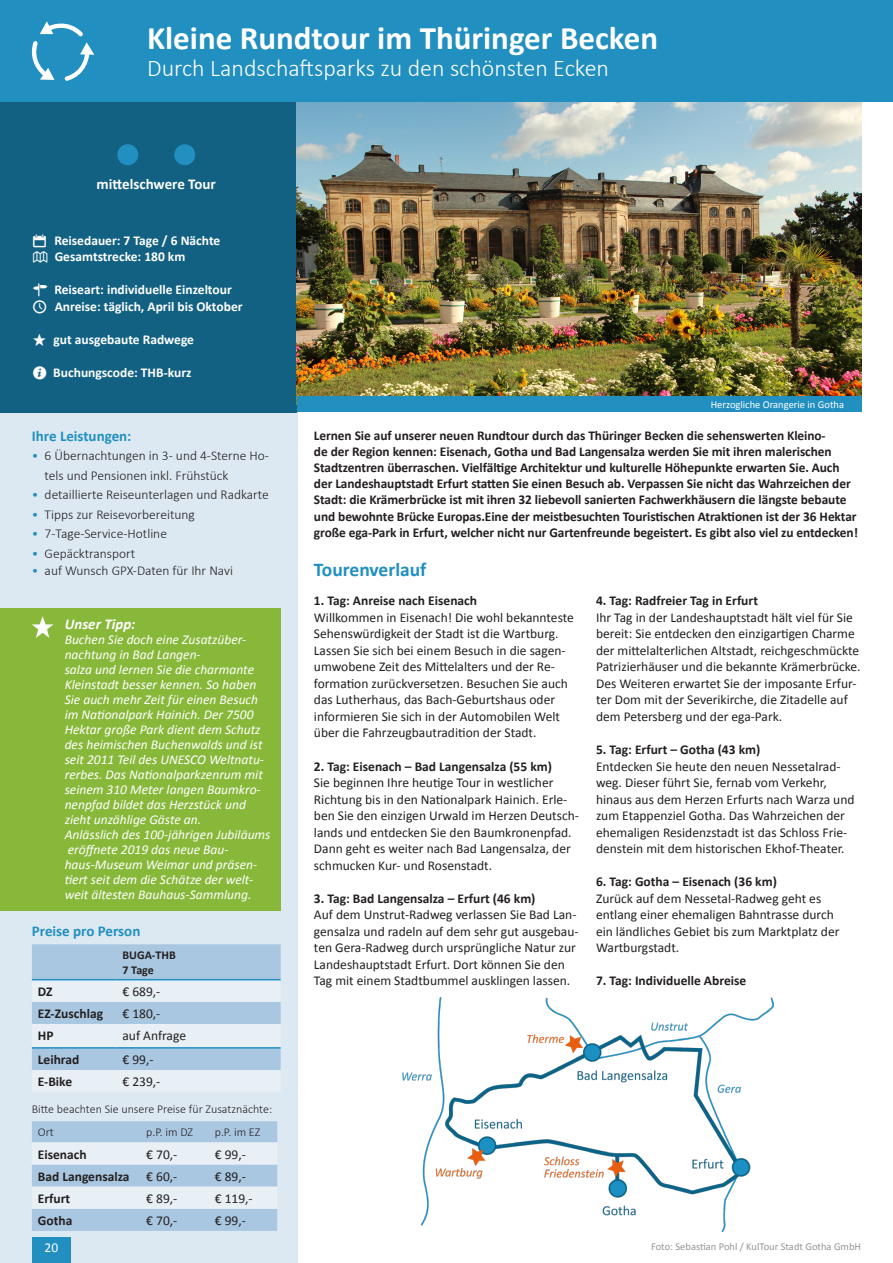
<style>
.page{position:relative;width:893px;height:1263px;background:#fff}
.page>*{position:absolute;margin:0;border:0;box-sizing:border-box;transform-origin:0 0}
.t1{font:60px "Entypo";color:#218fc0}
.t2{font:700 33px "Calibri";color:#fff}
.t3{font:300 24px "Calibri";color:#fff}
.t4{font:700 19.5px "Calibri";color:#218fc0}
.t5{font:700 15px "Calibri";color:#218fc0}
.t6{font:700 15px "Calibri";color:#fff}
.t7{font:italic 700 15px "Calibri";color:#fff}
.t8{font:13.5px/16.5px "Calibri";color:#231f20}
.t9{font:700 13.5px/16.2px "Calibri";letter-spacing:-.005em;color:#231f20}
.t10{font:italic 13.5px/15px "Calibri";color:#fff}
.t11{font:300 13.5px/19.5px "Calibri";color:#231f20}
.t12{font:700 13.5px/16.5px "Calibri";color:#fff}
.t13{font:13.5px "Calibri";color:#fff}
.t14{font:300 12px "Calibri";color:#231f20}
.t15{font:700 12px "Calibri";color:#231f20}
.t16{font:10.5px "Calibri";color:#939598}
.t17{font:10.5px "Calibri";color:#fff}
.s1{font-family:"Entypo";font-weight:400;font-size:28.5px}
.s2{color:#218fc0}
</style>
<div class="page">
<div style="left:0;top:0;width:298px;height:1263px;background:#dce9f3"></div>
<div style="left:32px;top:1237px;width:39px;height:26px;background:#218fc0"></div>
<div style="left:0;top:0;width:893px;height:102px;background:#218fc0"></div>
<img style="left:402px;top:997px;width:371px;height:234px">
<svg style="left:32px;top:944px;width:249px;height:148px"></svg>
<hr style="left:32px;top:1047px;width:85px;height:1px;background:#218fc0">
<hr style="left:117px;top:1047px;width:164px;height:1px;background:#218fc0">
<hr style="left:32px;top:979px;width:85px;height:1px;background:#218fc0">
<hr style="left:117px;top:979px;width:164px;height:1px;background:#218fc0">
<svg style="left:32px;top:1121px;width:245px;height:110px"></svg>
<div style="left:0;top:102px;width:297px;height:310px;background:#126183"></div>
<img style="left:297px;top:102px;width:564px;height:295px">
<div style="left:297px;top:397px;width:564px;height:15px;background:#218fc0"></div>
<svg style="left:31px;top:21px;width:63px;height:60px"></svg>
<div style="left:0;top:609px;width:281px;height:302px;background:#88b83a"></div>
<svg style="left:32px;top:616px;width:22px;height:22px"></svg>
<p class="t2" style="left:147px;top:15px;width:513px">Kleine Rundtour im Thüringer Becken</p>
<p class="t3" style="left:147px;top:53px;width:463px">Durch Landschaftsparks zu den schönsten Ecken</p>
<p class="t1" style="left:114px;top:114px;width:86px">} }</p>
<p class="t6" style="left:97px;top:174px;width:121px">mittelschwere Tour</p>
<p class="t12" style="left:32px;top:232px;width:190px"><span class="s1">P</span> Reisedauer: 7 Tage / 6 Nächte<br><span class="s1">1</span> Gesamtstrecke: 180 km</p>
<p class="t12" style="left:32px;top:281px;width:201px"><span class="s1">$</span> Reiseart: individuelle Einzeltour</p>
<p class="t12" style="left:32px;top:298px;width:212px"><span class="s1">N</span> Anreise: täglich, April bis Oktober</p>
<p class="t12" style="left:32px;top:331px;width:164px"><span class="s1">7</span> gut ausgebaute Radwege</p>
<p class="t12" style="left:32px;top:364px;width:161px"><span class="s1">`</span> Buchungscode: THB-kurz</p>
<p class="t5" style="left:32px;top:425px;width:101px">Ihre Leistungen:</p>
<p class="t11" style="left:45px;top:446px;width:226px;text-indent:-13px"><span class="s2">•</span> 6 Übernachtungen in 3- und 4-Sterne Ho&shy;tels und Pensionen inkl. Frühstück</p>
<p class="t11" style="left:32px;top:485px;width:238px"><span class="s2">•</span> detaillierte Reiseunterlagen und Radkarte</p>
<p class="t11" style="left:32px;top:504px;width:164px"><span class="s2">•</span> Tipps zur Reisevorbereitung</p>
<p class="t11" style="left:32px;top:524px;width:137px"><span class="s2">•</span> 7-Tage-Service-Hotline</p>
<p class="t11" style="left:32px;top:543px;width:105px"><span class="s2">•</span> Gepäcktransport</p>
<p class="t11" style="left:32px;top:561px;width:203px"><span class="s2">•</span> auf Wunsch GPX-Daten für Ihr Navi</p>
<p class="t7" style="left:65px;top:614px;width:72px">Unser Tipp:</p>
<p class="t10" style="left:65px;top:631px;width:183px">Buchen Sie doch eine Zusatzüber&shy;nachtung in Bad Langen-</p>
<p class="t10" style="left:65px;top:661px;width:201px">salza und lernen Sie die charmante Kleinstadt besser kennen. So haben Sie auch mehr Zeit für einen Besuch im Nationalpark Hainich. Der 7500<br>Hektar große Park dient dem Schutz des heimischen Buchenwalds und ist seit 2011 Teil des UNESCO Weltnatu&shy;rerbes. Das Nationalparkzenrum mit seinem 310 Meter langen Baumkro&shy;nenpfad bildet das Herzstück und zieht unzählige Gäste an.</p>
<p class="t10" style="left:65px;top:826px;width:207px">Anlässlich des 100-jährigen Jubiläums</p>
<p class="t10" style="left:65px;top:841px;width:194px">eröffnete 2019 das neue Bau&shy;haus-Museum Weimar und präsen&shy;tiert seit dem die Schätze der welt&shy;weit ältesten Bauhaus-Sammlung.</p>
<p class="t5" style="left:32px;top:920px;width:110px">Preise pro Person</p>
<p class="t15" style="left:123px;top:947px;width:55px">BUGA-THB</p>
<p class="t15" style="left:123px;top:961px;width:33px">7 Tage</p>
<p class="t9" style="left:38px;top:983px;width:16px">DZ</p>
<p class="t8" style="left:123px;top:983px;width:39px">€ 689,-</p>
<p class="t9" style="left:38px;top:1005px;width:67px">EZ-Zuschlag</p>
<p class="t8" style="left:123px;top:1005px;width:39px">€ 180,-</p>
<p class="t9" style="left:38px;top:1027px;width:17px">HP</p>
<p class="t8" style="left:123px;top:1027px;width:65px">auf Anfrage</p>
<p class="t9" style="left:38px;top:1051px;width:43px">Leihrad</p>
<p class="t8" style="left:123px;top:1051px;width:33px">€ 99,-</p>
<p class="t9" style="left:38px;top:1073px;width:36px">E-Bike</p>
<p class="t8" style="left:123px;top:1073px;width:39px">€ 239,-</p>
<p class="t14" style="left:32px;top:1101px;width:242px">Bitte beachten Sie unsere Preise für Zusatznächte:</p>
<p class="t14" style="left:38px;top:1125px;width:17px">Ort</p>
<p class="t14" style="left:146px;top:1125px;width:48px">p.P. im DZ</p>
<p class="t14" style="left:215px;top:1125px;width:47px">p.P. im EZ</p>
<p class="t9" style="left:38px;top:1145px;width:50px">Eisenach</p>
<p class="t8" style="left:146px;top:1145px;width:33px">€ 70,-</p>
<p class="t8" style="left:215px;top:1145px;width:33px">€ 99,-</p>
<p class="t9" style="left:38px;top:1167px;width:93px">Bad Langensalza</p>
<p class="t8" style="left:146px;top:1167px;width:33px">€ 60,-</p>
<p class="t8" style="left:215px;top:1167px;width:33px">€ 89,-</p>
<p class="t9" style="left:38px;top:1190px;width:34px">Erfurt</p>
<p class="t8" style="left:146px;top:1190px;width:33px">€ 89,-</p>
<p class="t8" style="left:215px;top:1190px;width:39px">€ 119,-</p>
<p class="t9" style="left:38px;top:1212px;width:36px">Gotha</p>
<p class="t8" style="left:146px;top:1212px;width:33px">€ 70,-</p>
<p class="t8" style="left:215px;top:1212px;width:33px">€ 99,-</p>
<p class="t13" style="left:45px;top:1238px;width:15px">20</p>
<p class="t17" style="left:711px;top:397px;width:135px">Herzogliche Orangerie in Gotha</p>
<p class="t9" style="left:314px;top:427px;width:546px">Lernen Sie auf unserer neuen Rundtour durch das Thüringer Becken die sehenswerten Kleino-<br>de der Region kennen: Eisenach, Gotha und Bad Langensalza werden Sie mit ihren malerischen Stadtzentren überraschen. Vielfältige Architektur und kulturelle Höhepunkte erwarten Sie. Auch der Landeshauptstadt Erfurt statten Sie einen Besuch ab. Verpassen Sie nicht das Wahrzeichen der Stadt: die Krämerbrücke ist mit ihren 32 liebevoll sanierten Fachwerkhäusern die längste bebaute und bewohnte Brücke Europas.Eine der meistbesuchten Touristischen Atraktionen ist der 36 Hektar große ega-Park in Erfurt, welcher nicht nur Gartenfreunde begeistert. Es gibt also viel zu entdecken!</p>
<p class="t4" style="left:314px;top:556px;width:114px">Tourenverlauf</p>
<p class="t9" style="left:314px;top:592px;width:165px">1. Tag: Anreise nach Eisenach</p>
<p class="t8" style="left:314px;top:609px;width:261px">Willkommen in Eisenach! Die wohl bekannteste Sehenswürdigkeit der Stadt ist die Wartburg.<br>Lassen Sie sich bei einem Besuch in die sagen&shy;umwobene Zeit des Mittelalters und der Re&shy;formation zurückversetzen. Besuchen Sie auch das Lutherhaus, das Bach-Geburtshaus oder informieren Sie sich in der Automobilen Welt über die Fahrzeugbautradition der Stadt.</p>
<p class="t9" style="left:314px;top:757px;width:240px">2. Tag: Eisenach – Bad Langensalza (55 km)</p>
<p class="t8" style="left:314px;top:774px;width:267px">Sie beginnen Ihre heutige Tour in westlicher Richtung bis in den Nationalpark Hainich. Erle&shy;ben Sie den einzigen Urwald im Herzen Deutsch&shy;lands und entdecken Sie den Baumkronenpfad.<br>Dann geht es weiter nach Bad Langensalza, der schmucken Kur- und Rosenstadt.</p>
<p class="t9" style="left:314px;top:889px;width:223px">3. Tag: Bad Langensalza – Erfurt (46 km)</p>
<p class="t8" style="left:314px;top:906px;width:266px">Auf dem Unstrut-Radweg verlassen Sie Bad Lan&shy;gensalza und radeln auf dem sehr gut ausgebau&shy;ten Gera-Radweg durch ursprüngliche Natur zur Landeshauptstadt Erfurt. Dort können Sie den Tag mit einem Stadtbummel ausklingen lassen.</p>
<p class="t9" style="left:596px;top:592px;width:163px">4. Tag: Radfreier Tag in Erfurt</p>
<p class="t8" style="left:596px;top:609px;width:266px">Ihr Tag in der Landeshauptstadt hält viel für Sie bereit: Sie entdecken den einzigartigen Charme der mittelalterlichen Altstadt, reichgeschmückte Patrizierhäuser und die bekannte Krämerbrücke.<br>Des Weiteren erwartet Sie der imposante Erfur&shy;ter Dom mit der Severikirche, die Zitadelle auf dem Petersberg und der ega-Park.</p>
<p class="t9" style="left:596px;top:741px;width:166px">5. Tag: Erfurt – Gotha (43 km)</p>
<p class="t8" style="left:596px;top:757px;width:260px">Entdecken Sie heute den neuen Nessetalrad&shy;weg. Dieser führt Sie, fernab vom Verkehr, hinaus aus dem Herzen Erfurts nach Warza und zum Etappenziel Gotha. Das Wahrzeichen der ehemaligen Residenzstadt ist das Schloss Frie&shy;denstein mit dem historischen Ekhof-Theater.</p>
<p class="t9" style="left:596px;top:873px;width:182px">6. Tag: Gotha – Eisenach (36 km)</p>
<p class="t8" style="left:596px;top:889px;width:245px">Zurück auf dem Nessetal-Radweg geht es entlang einer ehemaligen Bahntrasse durch ein ländliches Gebiet bis zum Marktplatz der Wartburgstadt.</p>
<p class="t9" style="left:596px;top:972px;width:152px">7. Tag: Individuelle Abreise</p>
<p class="t16" style="left:651px;top:1239px;width:211px">Foto: Sebastian Pohl / KulTour Stadt Gotha GmbH</p>
</div>
